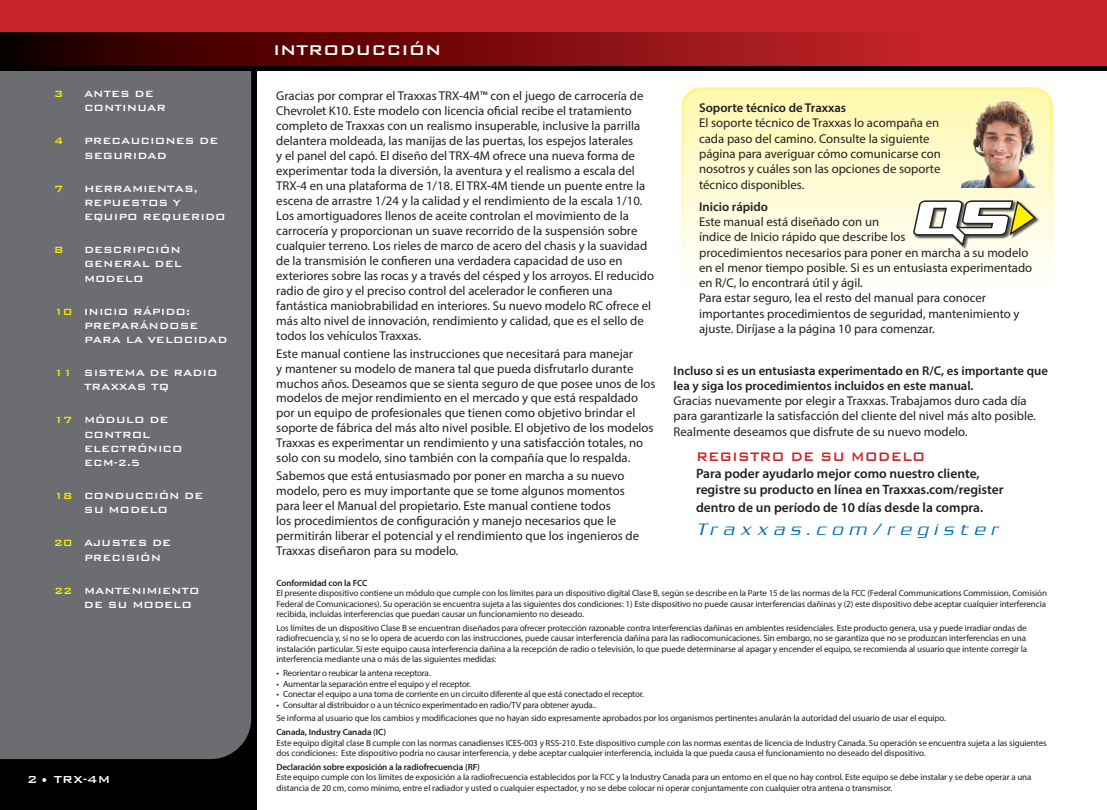
<style>
.page{position:relative;width:1107px;height:810px;background:#fff}
.page>*{position:absolute;margin:0;border:0;box-sizing:border-box;transform-origin:0 0}
.t1{font:500 18.75px "Bank Gothic BT";color:#fff}
.t2{font:italic 18px "Serpentine ICG Light";letter-spacing:.35em;color:#0072bc}
.t3{font:500 16.5px "Bank Gothic BT";color:#d1232a;scale:.91 1}
.t4{font:600 13.5px/16.6px "Myriad Pro";color:#231f20}
.t5{font:500 13.5px "Bank Gothic BT";color:#fff}
.t6{font:12.75px/15px "Myriad Pro";color:#231f20}
.t7{font:600 12.75px "Myriad Pro";color:#231f20}
.t8{font:500 12px/14.2px "Bank Gothic BT";color:#fff}
.t9{font:500 12px "Bank Gothic BT";color:#fff101}
.t10{font:9px/10.5px "Myriad Pro";letter-spacing:-.01em;color:#231f20;text-align:justify}
.t11{font:600 9px "Myriad Pro";letter-spacing:-.01em;color:#231f20}
.s1{color:#fff101}
.s2{font-weight:600}
</style>
<div class="page">
<div style="left:0;top:13px;width:256px;height:797px;background:#000"></div>
<div style="left:0;top:71px;width:251px;height:688px;background:#6c6d70"></div>
<div style="left:0;top:0;width:1107px;height:70px;background:#000"></div>
<div style="left:0;top:0;width:1107px;height:51px;background:#c8242b"></div>
<svg style="left:0;top:32px;width:1107px;height:34px;background:#7f0f12"></svg>
<svg style="left:685px;top:91px;width:364px;height:172px;background:#fffad0"></svg>
<div style="left:681px;top:87px;width:372px;height:270px;border:3px solid #fff;border-radius:18px"></div>
<div style="left:913px;top:201px;width:127px;height:49px;background:#231f20;opacity:.75"></div>
<svg style="left:912px;top:199px;width:125px;height:49px"></svg>
<img style="left:961px;top:101px;width:76px;height:87px">
<p class="t9" style="left:54px;top:87px;width:11px">3</p>
<p class="t8" style="left:84px;top:87px;width:84px">ANTES DE<br>CONTINUAR</p>
<p class="t9" style="left:54px;top:135px;width:11px">4</p>
<p class="t8" style="left:84px;top:134px;width:136px">PRECAUCIONES DE<br>SEGURIDAD</p>
<p class="t9" style="left:54px;top:182px;width:11px">7</p>
<p class="t8" style="left:84px;top:181px;width:143px">HERRAMIENTAS,<br>REPUESTOS Y<br>EQUIPO REQUERIDO</p>
<p class="t9" style="left:54px;top:243px;width:11px">8</p>
<p class="t8" style="left:84px;top:243px;width:99px;text-align:justify">DESCRIPCIÓN GENERAL DEL MODELO</p>
<p class="t8" style="left:84px;top:304px;width:145px;text-indent:-30px"><span class="s1">10</span> INICIO RÁPIDO:<br>PREPARÁNDOSE<br>PARA LA VELOCIDAD</p>
<p class="t8" style="left:84px;top:366px;width:135px;text-indent:-30px"><span class="s1">11</span> SISTEMA DE RADIO<br>TRAXXAS TQ</p>
<p class="t8" style="left:84px;top:413px;width:100px;text-indent:-30px"><span class="s1">17</span> MÓDULO DE<br>CONTROL<br>ELECTRÓNICO<br>ECM-2.5</p>
<p class="t8" style="left:54px;top:489px;width:151px;text-align:center"><span class="s1">18</span> CONDUCCIÓN DE<br>SU MODELO</p>
<p class="t8" style="left:84px;top:536px;width:89px;text-indent:-30px"><span class="s1">20</span> AJUSTES DE<br>PRECISIÓN</p>
<p class="t8" style="left:84px;top:583px;width:117px;text-indent:-30px"><span class="s1">22</span> MANTENIMIENTO<br>DE SU MODELO</p>
<p class="t5" style="left:27px;top:772px;width:85px">2 • TRX-4M</p>
<p class="t1" style="left:273px;top:40px;width:170px">INTRODUCCIÓN</p>
<p class="t6" style="left:276px;top:88px;width:379px">Gracias por comprar el Traxxas TRX-4M™ con el juego de carrocería de Chevrolet K10. Este modelo con licencia oficial recibe el tratamiento completo de Traxxas con un realismo insuperable, inclusive la parrilla delantera moldeada, las manijas de las puertas, los espejos laterales<br>y el panel del capó. El diseño del TRX-4M ofrece una nueva forma de experimentar toda la diversión, la aventura y el realismo a escala del TRX-4 en una plataforma de 1/18. El TRX-4M tiende un puente entre la escena de arrastre 1/24 y la calidad y el rendimiento de la escala 1/10.<br>Los amortiguadores llenos de aceite controlan el movimiento de la carrocería y proporcionan un suave recorrido de la suspensión sobre cualquier terreno. Los rieles de marco de acero del chasis y la suavidad de la transmisión le confieren una verdadera capacidad de uso en exteriores sobre las rocas y a través del césped y los arroyos. El reducido radio de giro y el preciso control del acelerador le confieren una fantástica maniobrabilidad en interiores. Su nuevo modelo RC ofrece el más alto nivel de innovación, rendimiento y calidad, que es el sello de todos los vehículos Traxxas.</p>
<p class="t6" style="left:276px;top:346px;width:381px">Este manual contiene las instrucciones que necesitará para manejar<br>y mantener su modelo de manera tal que pueda disfrutarlo durante muchos años. Deseamos que se sienta seguro de que posee unos de los modelos de mejor rendimiento en el mercado y que está respaldado por un equipo de profesionales que tienen como objetivo brindar el soporte de fábrica del más alto nivel posible. El objetivo de los modelos Traxxas es experimentar un rendimiento y una satisfacción totales, no solo con su modelo, sino también con la compañía que lo respalda.</p>
<p class="t6" style="left:276px;top:468px;width:364px">Sabemos que está entusiasmado por poner en marcha a su nuevo modelo, pero es muy importante que se tome algunos momentos para leer el Manual del propietario. Este manual contiene todos<br>los procedimientos de configuración y manejo necesarios que le permitirán liberar el potencial y el rendimiento que los ingenieros de Traxxas diseñaron para su modelo.</p>
<p class="t7" style="left:699px;top:100px;width:149px">Soporte técnico de Traxxas</p>
<p class="t6" style="left:699px;top:115px;width:243px">El soporte técnico de Traxxas lo acompaña en cada paso del camino. Consulte la siguiente página para averiguar cómo comunicarse con nosotros y cuáles son las opciones de soporte técnico disponibles.</p>
<p class="t7" style="left:699px;top:198px;width:71px">Inicio rápido</p>
<p class="t6" style="left:699px;top:214px;width:335px">Este manual está diseñado con un<br>índice de Inicio rápido que describe los<br>procedimientos necesarios para poner en marcha a su modelo en el menor tiempo posible. Si es un entusiasta experimentado en R/C, lo encontrará útil y ágil.</p>
<p class="t6" style="left:699px;top:290px;width:322px">Para estar seguro, lea el resto del manual para conocer importantes procedimientos de seguridad, mantenimiento y ajuste. Diríjase a la página 10 para comenzar.</p>
<p class="t6" style="left:674px;top:363px;width:376px"><span class="s2">Incluso si es un entusiasta experimentado en R/C, es importante que lea y siga los procedimientos incluidos en este manual.<br></span>Gracias nuevamente por elegir a Traxxas. Trabajamos duro cada día para garantizarle la satisfacción del cliente del nivel más alto posible.<br>Realmente deseamos que disfrute de su nuevo modelo.</p>
<p class="t3" style="left:696px;top:448px;width:254px">REGISTRO DE SU MODELO</p>
<p class="t4" style="left:696px;top:464px;width:309px">Para poder ayudarlo mejor como nuestro cliente, registre su producto en línea en Traxxas.com/register</p>
<p class="t4" style="left:696px;top:499px;width:289px">dentro de un período de 10 días desde la compra.</p>
<p class="t2" style="left:696px;top:519px;width:304px">Traxxas.com/register</p>
<p class="t11" style="left:276px;top:577px;width:93px">Conformidad con la FCC</p>
<p class="t10" style="left:276px;top:588px;width:772px">El presente dispositivo contiene un módulo que cumple con los límites para un dispositivo digital Clase B, según se describe en la Parte 15 de las normas de la FCC (Federal Communications Commission, Comisión Federal de Comunicaciones). Su operación se encuentra sujeta a las siguientes dos condiciones: 1) Este dispositivo no puede causar interferencias dañinas y (2) este dispositivo debe aceptar cualquier interferencia recibida, incluidas interferencias que puedan causar un funcionamiento no deseado.</p>
<p class="t10" style="left:276px;top:622px;width:752px">Los límites de un dispositivo Clase B se encuentran diseñados para ofrecer protección razonable contra interferencias dañinas en ambientes residenciales. Este producto genera, usa y puede irradiar ondas de radiofrecuencia y, si no se lo opera de acuerdo con las instrucciones, puede causar interferencia dañina para las radiocomunicaciones. Sin embargo, no se garantiza que no se produzcan interferencias en una instalación particular. Si este equipo causa interferencia dañina a la recepción de radio o televisión, lo que puede determinarse al apagar y encender el equipo, se recomienda al usuario que intente corregir la interferencia mediante una o más de las siguientes medidas:</p>
<p class="t10" style="left:276px;top:668px;width:156px">• Reorientar o reubicar la antena receptora.</p>
<p class="t10" style="left:276px;top:678px;width:196px">• Aumentar la separación entre el equipo y el receptor.</p>
<p class="t10" style="left:276px;top:689px;width:369px">• Conectar el equipo a una toma de corriente en un circuito diferente al que está conectado el receptor.</p>
<p class="t10" style="left:276px;top:699px;width:321px">• Consultar al distribuidor o a un técnico experimentado en radio/TV para obtener ayuda..</p>
<p class="t10" style="left:276px;top:713px;width:671px">Se informa al usuario que los cambios y modificaciones que no hayan sido expresamente aprobados por los organismos pertinentes anularán la autoridad del usuario de usar el equipo.</p>
<p class="t11" style="left:276px;top:726px;width:111px">Canada, Industry Canada (IC)</p>
<p class="t10" style="left:276px;top:737px;width:772px">Este equipo digital clase B cumple con las normas canadienses ICES-003 y RSS-210. Este dispositivo cumple con las normas exentas de licencia de Industry Canada. Su operación se encuentra sujeta a las siguientes dos condiciones: Este dispositivo podría no causar interferencia, y debe aceptar cualquier interferencia, incluida la que pueda causa el funcionamiento no deseado del dispositivo.</p>
<p class="t11" style="left:276px;top:761px;width:205px">Declaración sobre exposición a la radiofrecuencia (RF)</p>
<p class="t10" style="left:276px;top:772px;width:757px">Este equipo cumple con los límites de exposición a la radiofrecuencia establecidos por la FCC y la Industry Canada para un entorno en el que no hay control. Este equipo se debe instalar y se debe operar a una distancia de 20 cm, como mínimo, entre el radiador y usted o cualquier espectador, y no se debe colocar ni operar conjuntamente con cualquier otra antena o transmisor.</p>
</div>
